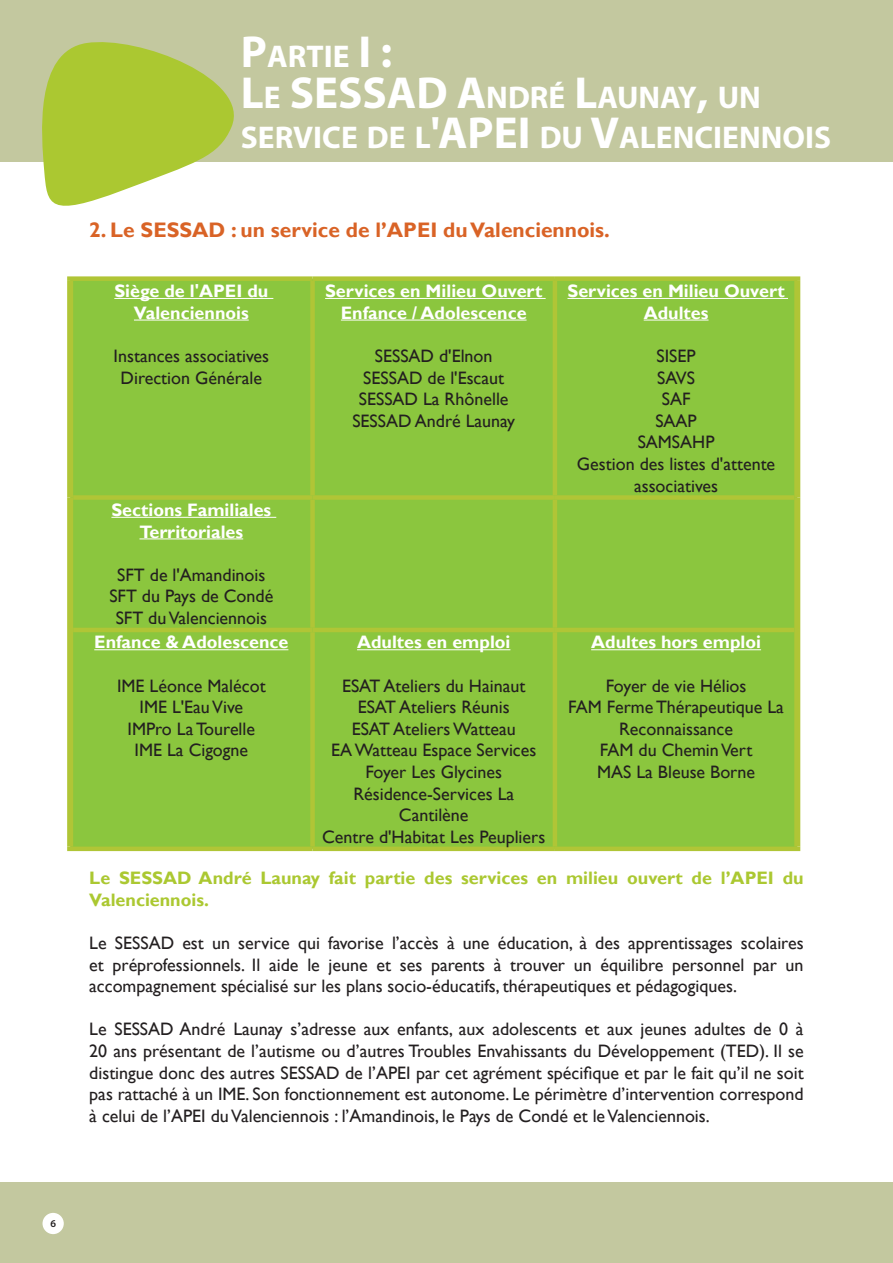
<style>
.page{position:relative;width:893px;height:1263px;background:#fff}
.page>*{position:absolute;margin:0;border:0;box-sizing:border-box;transform-origin:0 0}
.t1{font:700 31.5px/40.5px "Myriad Pro";color:#fff}
.t2{font:700 21px "Gill Sans";color:#d96326}
.t3{font:18px/21.6px "Gill Sans";color:#231f20;text-align:center}
.t4{font:700 18px/21.6px "Gill Sans";color:#fff;text-align:center}
.t5{font:700 18px/21.6px "Gill Sans";color:#abc831}
.t6{font:600 10.5px "Myriad Pro";color:#231f20}
.s1{font-size:45px}
</style>
<div class="page">
<div style="left:0;top:1182px;width:893px;height:81px;background:#c3c89f"></div>
<div style="left:43px;top:1213px;width:21px;height:21px;background:#fff;border-radius:50%"></div>
<div style="left:0;top:0;width:893px;height:162px;background:#c3c89f"></div>
<svg style="left:42px;top:42px;width:192px;height:164px;fill:#abc831"></svg>
<div style="left:73px;top:281px;width:721px;height:565px;background:#8bc63e"></div>
<div style="left:310px;top:281px;width:5px;height:214px;background:#b0c536"></div>
<hr style="left:553px;top:281px;width:4px;height:214px;background:#b0c536">
<div style="left:73px;top:495px;width:240px;height:5px;background:#b0c536"></div>
<div style="left:313px;top:495px;width:242px;height:5px;background:#b0c536"></div>
<div style="left:310px;top:500px;width:5px;height:128px;background:#b0c536"></div>
<div style="left:555px;top:495px;width:239px;height:5px;background:#b0c536"></div>
<hr style="left:553px;top:500px;width:4px;height:128px;background:#b0c536">
<hr style="left:73px;top:628px;width:240px;height:4px;background:#b0c536">
<hr style="left:313px;top:628px;width:242px;height:4px;background:#b0c536">
<div style="left:310px;top:632px;width:5px;height:214px;background:#b0c536"></div>
<hr style="left:555px;top:628px;width:239px;height:4px;background:#b0c536">
<hr style="left:553px;top:632px;width:4px;height:214px;background:#b0c536">
<div style="left:67px;top:276px;width:246px;height:5px;background:#b0c536"></div>
<div style="left:313px;top:276px;width:242px;height:5px;background:#b0c536"></div>
<div style="left:555px;top:276px;width:245px;height:5px;background:#b0c536"></div>
<div style="left:67px;top:846px;width:246px;height:5px;background:#b0c536"></div>
<div style="left:313px;top:846px;width:242px;height:5px;background:#b0c536"></div>
<div style="left:555px;top:846px;width:245px;height:5px;background:#b0c536"></div>
<div style="left:67px;top:281px;width:6px;height:216px;background:#b0c536"></div>
<div style="left:794px;top:281px;width:6px;height:216px;background:#b0c536"></div>
<div style="left:67px;top:497px;width:6px;height:133px;background:#b0c536"></div>
<div style="left:794px;top:497px;width:6px;height:133px;background:#b0c536"></div>
<div style="left:67px;top:630px;width:6px;height:216px;background:#b0c536"></div>
<div style="left:794px;top:630px;width:6px;height:216px;background:#b0c536"></div>
<hr style="left:114px;top:298px;width:159px;height:1px;background:#fff">
<hr style="left:134px;top:320px;width:115px;height:1px;background:#fff">
<hr style="left:325px;top:298px;width:221px;height:1px;background:#fff">
<hr style="left:341px;top:320px;width:186px;height:1px;background:#fff">
<hr style="left:567px;top:298px;width:221px;height:1px;background:#fff">
<hr style="left:644px;top:320px;width:64px;height:1px;background:#fff">
<hr style="left:111px;top:517px;width:165px;height:1px;background:#fff">
<hr style="left:139px;top:538px;width:104px;height:1px;background:#fff">
<hr style="left:94px;top:649px;width:194px;height:1px;background:#fff">
<hr style="left:357px;top:649px;width:153px;height:1px;background:#fff">
<hr style="left:591px;top:649px;width:170px;height:1px;background:#fff">
<h1 class="t1" style="left:241px;top:35px;width:589px"><span class="s1">P</span>ARTIE <span class="s1">I :<br>L</span>E <span class="s1">SESSAD A</span>NDRÉ <span class="s1">L</span>AUNAY<span class="s1">,</span> UN<br>SERVICE DE L<span class="s1">'APEI</span> DU <span class="s1">V</span>ALENCIENNOIS</h1>
<p class="t2" style="left:89px;top:217px;width:522px">2. Le SESSAD : un service de l’APEI du Valenciennois.</p>
<p class="t4" style="left:114px;top:281px;width:156px">Siège de l'APEI du<br>Valenciennois</p>
<p class="t3" style="left:114px;top:345px;width:157px">Instances associatives<br>Direction Générale</p>
<p class="t4" style="left:111px;top:500px;width:161px">Sections Familiales<br>Territoriales</p>
<p class="t3" style="left:109px;top:564px;width:165px">SFT de l'Amandinois<br>SFT du Pays de Condé<br>SFT duValenciennois</p>
<p class="t4" style="left:94px;top:632px;width:196px">Enfance &amp; Adolescence</p>
<p class="t3" style="left:117px;top:675px;width:150px">IME Léonce Malécot<br>IME L'Eau Vive<br>IMPro La Tourelle<br>IME La Cigogne</p>
<p class="t4" style="left:325px;top:281px;width:219px">Services en Milieu Ouvert<br>Enfance / Adolescence</p>
<p class="t3" style="left:352px;top:345px;width:164px">SESSAD d'Elnon<br>SESSAD de l'Escaut<br>SESSAD La Rhônelle<br>SESSAD André Launay</p>
<p class="t4" style="left:567px;top:281px;width:219px">Services en Milieu Ouvert<br>Adultes</p>
<p class="t3" style="left:577px;top:345px;width:200px">SISEP<br>SAVS<br>SAF<br>SAAP<br>SAMSAHP<br>Gestion des listes d'attente associatives</p>
<p class="t4" style="left:357px;top:632px;width:155px">Adultes en emploi</p>
<p class="t3" style="left:322px;top:675px;width:225px">ESAT Ateliers du Hainaut<br>ESAT Ateliers Réunis<br>ESAT AteliersWatteau<br>EAWatteau Espace Services<br>Foyer Les Glycines<br>Résidence-Services La<br>Cantilène<br>Centre d'Habitat Les Peupliers</p>
<p class="t4" style="left:591px;top:632px;width:171px">Adultes hors emploi</p>
<p class="t3" style="left:568px;top:675px;width:217px">Foyer de vie Hélios<br>FAM Ferme Thérapeutique La<br>Reconnaissance<br>FAM du Chemin Vert<br>MAS La Bleuse Borne</p>
<p class="t5" style="left:89px;top:868px;width:716px">Le SESSAD André Launay fait partie des services en milieu ouvert de l’APEI du<br>Valenciennois.</p>
<p class="t3" style="left:89px;top:932px;width:716px;text-align:justify">Le SESSAD est un service qui favorise l’accès à une éducation, à des apprentissages scolaires et préprofessionnels. Il aide le jeune et ses parents à trouver un équilibre personnel par un accompagnement spécialisé sur les plans socio-éducatifs, thérapeutiques et pédagogiques.</p>
<p class="t3" style="left:89px;top:1019px;width:716px;text-align:justify">Le SESSAD André Launay s’adresse aux enfants, aux adolescents et aux jeunes adultes de 0 à 20 ans présentant de l’autisme ou d’autres Troubles Envahissants du Développement (TED). Il se distingue donc des autres SESSAD de l’APEI par cet agrément spécifique et par le fait qu’il ne soit pas rattaché à un IME. Son fonctionnement est autonome. Le périmètre d’intervention correspond à celui de l’APEI du Valenciennois : l’Amandinois, le Pays de Condé et le Valenciennois.</p>
<p class="t6" style="left:50px;top:1217px;width:7px">6</p>
</div>
